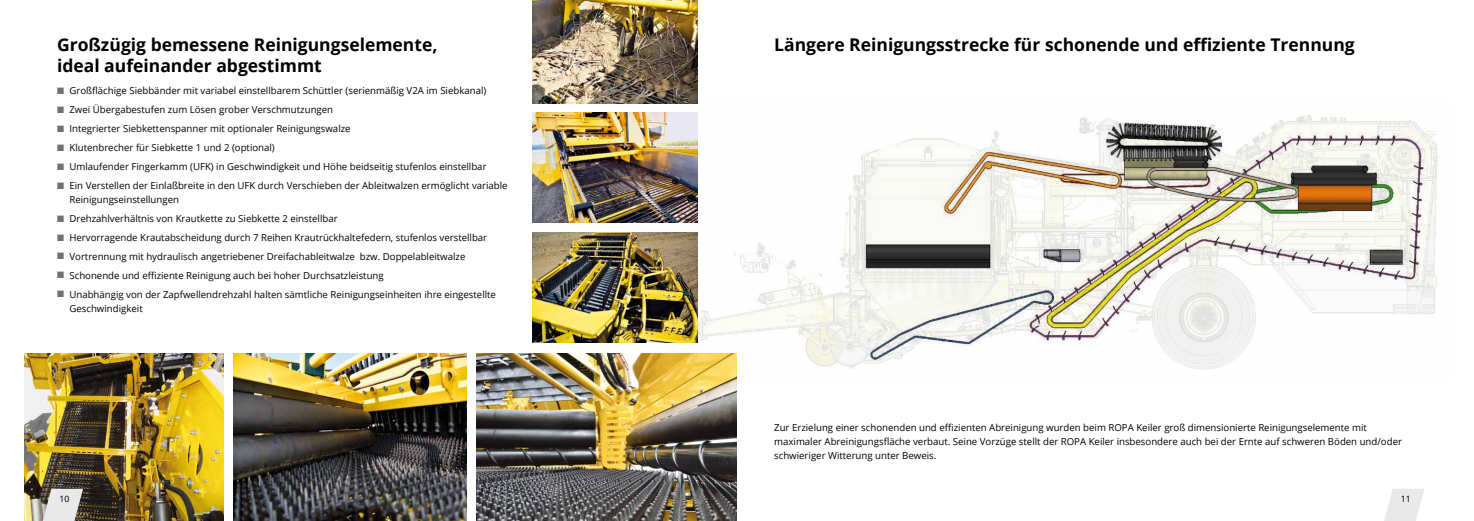
<style>
.page{position:relative;width:1474px;height:521px;background:#fff}
.page>*{position:absolute;margin:0;border:0;box-sizing:border-box;transform-origin:0 0}
.t1{font:700 17.5px/21.9px "Open Sans";color:#000}
.t2{font:9.62px/14px "Open Sans";color:#000}
.t3{font:8.75px "Open Sans";color:#000}
.s1{color:#707172}
</style>
<div class="page">
<img style="left:25px;top:353px;width:198px;height:168px">
<img style="left:233px;top:353px;width:233px;height:168px">
<img style="left:476px;top:353px;width:261px;height:168px">
<img style="left:532px;top:233px;width:143px;height:109px">
<img style="left:532px;top:113px;width:143px;height:110px">
<img style="left:532px;top:0;width:165px;height:103px">
<svg style="left:43px;top:489px;width:40px;height:32px"></svg>
<svg style="left:1384px;top:489px;width:40px;height:32px"></svg>
<img style="left:675px;top:100px;width:764px;height:280px">
<h1 class="t1" style="left:57px;top:33px;width:382px">Großzügig bemessene Reinigungselemente, ideal aufeinander abgestimmt</h1>
<p class="t2" style="left:57px;top:83px;width:431px"><span class="s1">■</span> Großflächige Siebbänder mit variabel einstellbarem Schüttler (serienmäßig V2A im Siebkanal)</p>
<p class="t2" style="left:57px;top:102px;width:277px"><span class="s1">■</span> Zwei Übergabestufen zum Lösen grober Verschmutzungen</p>
<p class="t2" style="left:57px;top:121px;width:295px"><span class="s1">■</span> Integrierter Siebkettenspanner mit optionaler Reinigungswalze</p>
<p class="t2" style="left:57px;top:140px;width:219px"><span class="s1">■</span> Klutenbrecher für Siebkette 1 und 2 (optional)</p>
<p class="t2" style="left:57px;top:159px;width:431px"><span class="s1">■</span> Umlaufender Fingerkamm (UFK) in Geschwindigkeit und Höhe beidseitig stufenlos einstellbar</p>
<p class="t2" style="left:69px;top:178px;width:440px;text-indent:-12px"><span class="s1">■</span> Ein Verstellen der Einlaßbreite in den UFK durch Verschieben der Ableitwalzen ermöglicht variable<br>Reinigungseinstellungen</p>
<p class="t2" style="left:57px;top:211px;width:282px"><span class="s1">■</span> Drehzahlverhältnis von Krautkette zu Siebkette 2 einstellbar</p>
<p class="t2" style="left:57px;top:230px;width:431px"><span class="s1">■</span> Hervorragende Krautabscheidung durch 7 Reihen Krautrückhaltefedern, stufenlos verstellbar</p>
<p class="t2" style="left:57px;top:249px;width:410px"><span class="s1">■</span> Vortrennung mit hydraulisch angetriebener Dreifachableitwalze bzw. Doppelableitwalze</p>
<p class="t2" style="left:57px;top:268px;width:328px"><span class="s1">■</span> Schonende und effiziente Reinigung auch bei hoher Durchsatzleistung</p>
<p class="t2" style="left:69px;top:287px;width:428px;text-indent:-12px"><span class="s1">■</span> Unabhängig von der Zapfwellendrehzahl halten sämtliche Reinigungseinheiten ihre eingestellte<br>Geschwindigkeit</p>
<h1 class="t1" style="left:774px;top:33px;width:582px">Längere Reinigungsstrecke für schonende und effiziente Trennung</h1>
<p class="t2" style="left:774px;top:420px;width:629px">Zur Erzielung einer schonenden und effizienten Abreinigung wurden beim ROPA Keiler groß dimensionierte Reinigungselemente mit maximaler Abreinigungsfläche verbaut. Seine Vorzüge stellt der ROPA Keiler insbesondere auch bei der Ernte auf schweren Böden und/oder schwieriger Witterung unter Beweis.</p>
<p class="t3" style="left:59px;top:492px;width:12px">10</p>
<p class="t3" style="left:1400px;top:492px;width:12px">11</p>
</div>
